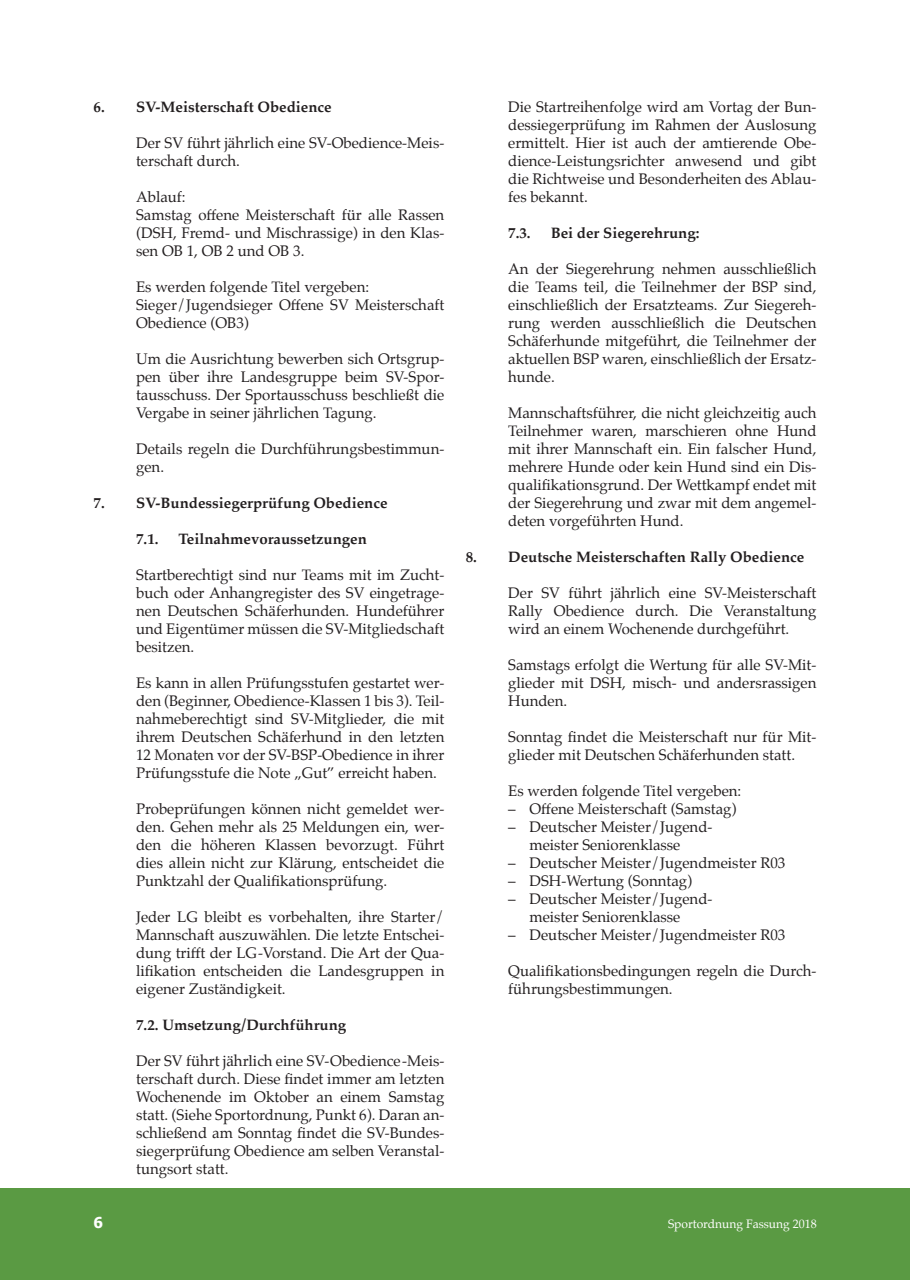
<style>
.page{position:relative;width:910px;height:1280px;background:#fff}
.page>*{position:absolute;margin:0;border:0;box-sizing:border-box;transform-origin:0 0}
.t1{font:15px/18px "Palatino";color:#231f20;text-align:justify}
.t2{font:700 15px "Palatino";color:#231f20}
.t3{font:700 15px "Tahoma";color:#fff}
.t4{font:12px "Palatino";color:#fff}
</style>
<div class="page">
<div style="left:0;top:1188px;width:910px;height:92px;background:#5a9a43"></div>
<p class="t2" style="left:94px;top:94px;width:240px">6. SV-Meisterschaft Obedience</p>
<p class="t1" style="left:136px;top:133px;width:310px">Der SV führt jährlich eine SV-Obedience-Meis&shy;terschaft durch.</p>
<p class="t1" style="left:136px;top:187px;width:310px;text-align:left">Ablauf:<br>Samstag offene Meisterschaft für alle Rassen (DSH, Fremd- und Mischrassige) in den Klas&shy;sen OB 1, OB 2 und OB 3.</p>
<p class="t1" style="left:136px;top:277px;width:310px;text-align:left">Es werden folgende Titel vergeben:<br>Sieger/Jugendsieger Offene SV Meisterschaft<br>Obedience (OB3)</p>
<p class="t1" style="left:136px;top:349px;width:310px">Um die Ausrichtung bewerben sich Ortsgrup&shy;pen über ihre Landesgruppe beim SV-Spor&shy;tausschuss. Der Sportausschuss beschließt die Vergabe in seiner jährlichen Tagung.</p>
<p class="t1" style="left:136px;top:439px;width:310px">Details regeln die Durchführungsbestimmun&shy;gen.</p>
<p class="t2" style="left:94px;top:490px;width:296px">7. SV-Bundessiegerprüfung Obedience</p>
<p class="t2" style="left:136px;top:526px;width:24px">7.1.</p>
<p class="t2" style="left:179px;top:526px;width:190px">Teilnahmevoraussetzungen</p>
<p class="t1" style="left:136px;top:565px;width:310px">Startberechtigt sind nur Teams mit im Zucht&shy;buch oder Anhangregister des SV eingetrage&shy;nen Deutschen Schäferhunden. Hundeführer und Eigentümer müssen die SV-Mitgliedschaft besitzen.</p>
<p class="t1" style="left:136px;top:673px;width:310px">Es kann in allen Prüfungsstufen gestartet wer&shy;den (Beginner, Obedience-Klassen 1 bis 3). Teil&shy;nahmeberechtigt sind SV-Mitglieder, die mit ihrem Deutschen Schäferhund in den letzten 12 Monaten vor der SV-BSP-Obedience in ihrer Prüfungsstufe die Note „Gut” erreicht haben.</p>
<p class="t1" style="left:136px;top:799px;width:310px">Probeprüfungen können nicht gemeldet wer&shy;den. Gehen mehr als 25 Meldungen ein, wer&shy;den die höheren Klassen bevorzugt. Führt dies allein nicht zur Klärung, entscheidet die Punktzahl der Qualifikationsprüfung.</p>
<p class="t1" style="left:136px;top:907px;width:310px">Jeder LG bleibt es vorbehalten, ihre Starter/ Mannschaft auszuwählen. Die letzte Entschei&shy;dung trifft der LG-Vorstand. Die Art der Qua&shy;lifikation entscheiden die Landesgruppen in eigener Zuständigkeit.</p>
<p class="t2" style="left:136px;top:1012px;width:212px">7.2. Umsetzung/Durchführung</p>
<p class="t1" style="left:136px;top:1051px;width:310px">Der SV führt jährlich eine SV-Obedience-Meis&shy;terschaft durch. Diese findet immer am letzten Wochenende im Oktober an einem Samstag statt. (Siehe Sportordnung, Punkt 6). Daran an&shy;schließend am Sonntag findet die SV-Bundes&shy;siegerprüfung Obedience am selben Veranstal&shy;tungsort statt.</p>
<p class="t1" style="left:508px;top:97px;width:310px">Die Startreihenfolge wird am Vortag der Bun&shy;dessiegerprüfung im Rahmen der Auslosung ermittelt. Hier ist auch der amtierende Obe&shy;dience-Leistungsrichter anwesend und gibt die Richtweise und Besonderheiten des Ablau&shy;fes bekannt.</p>
<p class="t2" style="left:508px;top:220px;width:24px">7.3.</p>
<p class="t2" style="left:551px;top:220px;width:150px">Bei der Siegerehrung:</p>
<p class="t1" style="left:508px;top:259px;width:310px">An der Siegerehrung nehmen ausschließlich die Teams teil, die Teilnehmer der BSP sind, einschließlich der Ersatzteams. Zur Siegereh&shy;rung werden ausschließlich die Deutschen Schäferhunde mitgeführt, die Teilnehmer der aktuellen BSP waren, einschließlich der Ersatz&shy;hunde.</p>
<p class="t1" style="left:508px;top:403px;width:310px">Mannschaftsführer, die nicht gleichzeitig auch Teilnehmer waren, marschieren ohne Hund mit ihrer Mannschaft ein. Ein falscher Hund, mehrere Hunde oder kein Hund sind ein Dis&shy;qualifikationsgrund. Der Wettkampf endet mit der Siegerehrung und zwar mit dem angemel&shy;deten vorgeführten Hund.</p>
<p class="t2" style="left:466px;top:544px;width:340px">8. Deutsche Meisterschaften Rally Obedience</p>
<p class="t1" style="left:508px;top:583px;width:310px">Der SV führt jährlich eine SV-Meisterschaft Rally Obedience durch. Die Veranstaltung wird an einem Wochenende durchgeführt.</p>
<p class="t1" style="left:508px;top:655px;width:310px">Samstags erfolgt die Wertung für alle SV-Mit&shy;glieder mit DSH, misch- und andersrassigen Hunden.</p>
<p class="t1" style="left:508px;top:727px;width:310px">Sonntag findet die Meisterschaft nur für Mit&shy;glieder mit Deutschen Schäferhunden statt.</p>
<p class="t1" style="left:508px;top:781px;width:235px">Es werden folgende Titel vergeben:</p>
<p class="t1" style="left:508px;top:799px;width:230px">– Offene Meisterschaft (Samstag)</p>
<p class="t1" style="left:529px;top:817px;width:184px;text-indent:-21px">– Deutscher Meister/Jugend&shy;meister Seniorenklasse</p>
<p class="t1" style="left:508px;top:853px;width:279px">– Deutscher Meister/Jugendmeister R03</p>
<p class="t1" style="left:508px;top:871px;width:185px">– DSH-Wertung (Sonntag)</p>
<p class="t1" style="left:529px;top:889px;width:184px;text-indent:-21px">– Deutscher Meister/Jugend&shy;meister Seniorenklasse</p>
<p class="t1" style="left:508px;top:925px;width:279px">– Deutscher Meister/Jugendmeister R03</p>
<p class="t1" style="left:508px;top:961px;width:310px">Qualifikationsbedingungen regeln die Durch&shy;führungsbestimmungen.</p>
<p class="t3" style="left:94px;top:1212px;width:11px">6</p>
<p class="t4" style="left:668px;top:1213px;width:150px">Sportordnung Fassung 2018</p>
</div>
